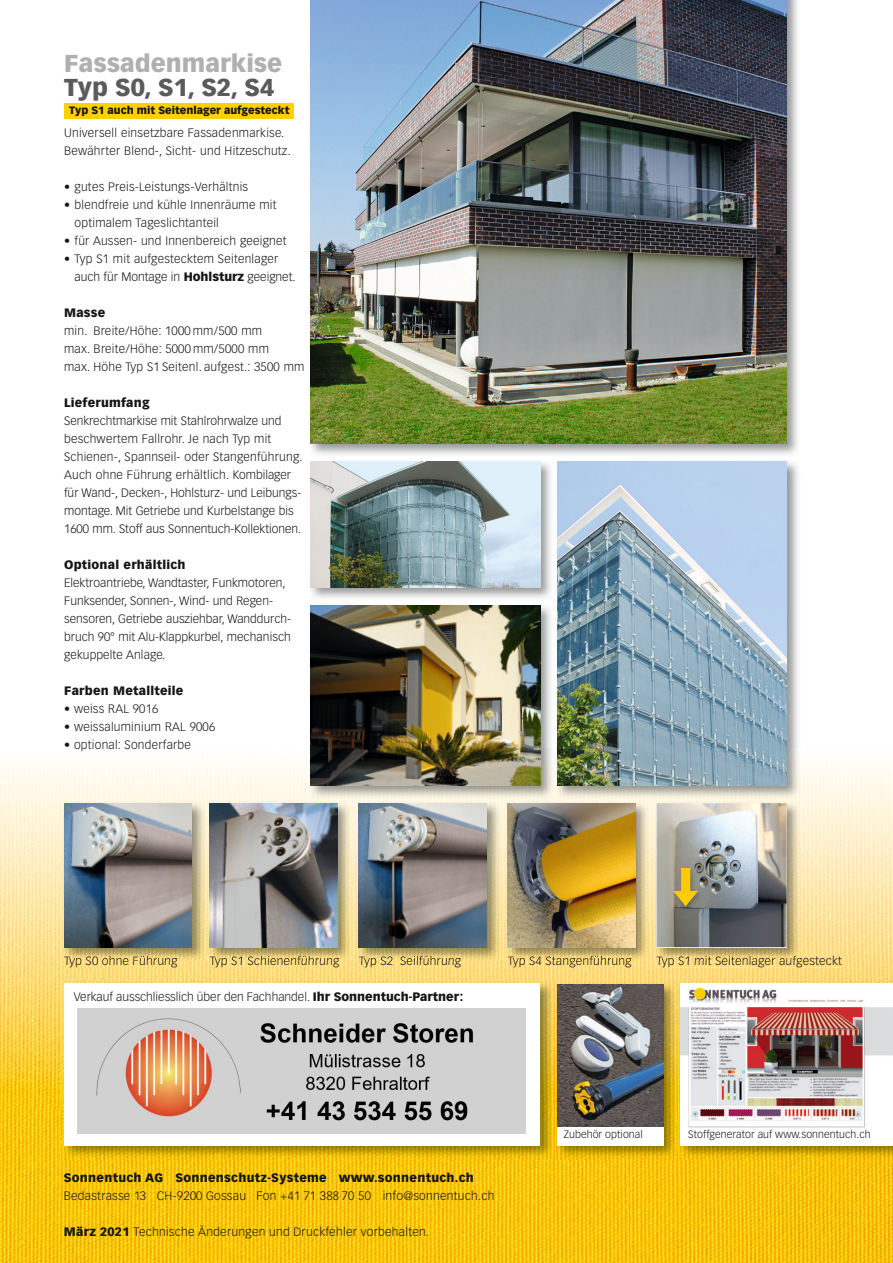
<style>
.page{position:relative;width:893px;height:1263px;background:#fff}
.page>*{position:absolute;margin:0;border:0;box-sizing:border-box;transform-origin:0 0}
.t1{font:900 24px "Vectora LH";color:#afb0b0}
.t2{font:900 24px "Vectora LH";color:#5b5b5b}
.t3{font:300 12px/18px "Vectora LH";letter-spacing:.02em;color:#151616}
.t4{font:300 12px/18px "Vectora LH";color:#151616}
.t5{font:900 12px "Vectora LH";letter-spacing:.02em;color:#151616}
.t6{font:300 10.5px "Vectora LH";letter-spacing:.01em;color:#151616}
.t7{font:900 10.5px "Vectora LH";color:#151616}
.s1{font-weight:900}
</style>
<div class="page">
<img style="left:0;top:1109px;width:893px;height:154px">
<img style="left:0;top:764px;width:104px;height:345px">
<img style="left:104px;top:954px;width:789px;height:27px">
<img style="left:104px;top:764px;width:789px;height:87px">
<img style="left:206px;top:851px;width:2px;height:103px">
<img style="left:352px;top:851px;width:5px;height:103px">
<img style="left:501px;top:851px;width:5px;height:103px">
<img style="left:650px;top:851px;width:4px;height:103px">
<img style="left:801px;top:851px;width:92px;height:103px">
<img style="left:210px;top:961px;width:129px;height:6px">
<img style="left:359px;top:961px;width:102px;height:6px">
<img style="left:508px;top:961px;width:123px;height:6px">
<img style="left:657px;top:956px;width:185px;height:11px">
<img style="left:64px;top:961px;width:113px;height:6px">
<img style="left:62px;top:981px;width:831px;height:178px">
<div style="left:557px;top:984px;width:106px;height:161px;background:#fff"></div>
<img style="left:557px;top:984px;width:106px;height:142px">
<div style="left:64px;top:983px;width:476px;height:162px;background:#fff"></div>
<img style="left:680px;top:983px;width:213px;height:162px">
<img style="left:310px;top:461px;width:241px;height:137px">
<img style="left:311px;top:461px;width:229px;height:126px">
<img style="left:308px;top:605px;width:246px;height:194px">
<img style="left:311px;top:605px;width:229px;height:180px">
<img style="left:208px;top:801px;width:144px;height:160px">
<img style="left:210px;top:956px;width:129px;height:5px">
<img style="left:210px;top:803px;width:127px;height:144px">
<img style="left:357px;top:801px;width:144px;height:160px">
<img style="left:359px;top:956px;width:102px;height:5px">
<img style="left:359px;top:803px;width:127px;height:144px">
<img style="left:506px;top:801px;width:144px;height:160px">
<img style="left:508px;top:956px;width:123px;height:5px">
<img style="left:508px;top:803px;width:127px;height:144px">
<img style="left:654px;top:801px;width:147px;height:160px">
<img style="left:657px;top:956px;width:144px;height:5px">
<img style="left:657px;top:803px;width:130px;height:144px">
<img style="left:62px;top:801px;width:144px;height:160px">
<img style="left:64px;top:956px;width:113px;height:5px">
<img style="left:64px;top:803px;width:128px;height:144px">
<img style="left:555px;top:462px;width:245px;height:337px">
<img style="left:557px;top:461px;width:230px;height:324px">
<img style="left:310px;top:0;width:488px;height:455px">
<img style="left:310px;top:0;width:477px;height:443px">
<div style="left:64px;top:103px;width:229px;height:16px;background:#fdd000"></div>
<img style="left:671px;top:865px;width:33px;height:47px">
<svg style="left:673px;top:868px;width:25px;height:38px"></svg>
<img style="left:77px;top:1008px;width:449px;height:126px">
<h1 class="t1" style="left:64px;top:49px;width:220px">Fassadenmarkise</h1>
<h1 class="t2" style="left:64px;top:73px;width:212px">Typ S0, S1, S2, S4</h1>
<p class="t7" style="left:69px;top:104px;width:222px">Typ S1 auch mit Seitenlager aufgesteckt</p>
<p class="t3" style="left:64px;top:124px;width:228px">Universell einsetzbare Fassadenmarkise.<br>Bewährter Blend-, Sicht- und Hitzeschutz.</p>
<p class="t3" style="left:64px;top:178px;width:186px">• gutes Preis-Leistungs-Verhältnis</p>
<p class="t3" style="left:75px;top:196px;width:203px;text-indent:-10px">• blendfreie und kühle Innenräume mit optimalem Tageslichtanteil</p>
<p class="t3" style="left:64px;top:232px;width:224px">• für Aussen- und Innenbereich geeignet</p>
<p class="t3" style="left:75px;top:250px;width:223px;text-indent:-10px">• Typ S1 mit aufgestecktem Seitenlager auch für Montage in <span class="s1">Hohlsturz</span> geeignet.</p>
<p class="t5" style="left:64px;top:305px;width:43px">Masse</p>
<p class="t3" style="left:64px;top:322px;width:242px">min. Breite/Höhe: 1000 mm/500 mm<br>max. Breite/Höhe: 5000 mm/5000 mm<br>max. Höhe Typ S1 Seitenl. aufgest.: 3500 mm</p>
<p class="t5" style="left:64px;top:395px;width:87px">Lieferumfang</p>
<p class="t4" style="left:64px;top:412px;width:240px">Senkrechtmarkise mit Stahlrohrwalze und beschwertem Fallrohr. Je nach Typ mit Schienen-, Spannseil- oder Stangenführung.<br>Auch ohne Führung erhältlich. Kombilager für Wand-, Decken-, Hohlsturz- und Leibungs&shy;montage. Mit Getriebe und Kurbelstange bis 1600 mm. Stoff aus Sonnentuch-Kollektionen.</p>
<p class="t5" style="left:64px;top:557px;width:123px">Optional erhältlich</p>
<p class="t4" style="left:64px;top:574px;width:228px">Elektroantriebe, Wandtaster, Funkmotoren, Funksender, Sonnen-, Wind- und Regen&shy;sensoren, Getriebe ausziehbar, Wanddurch&shy;bruch 90° mit Alu-Klappkurbel, mechanisch gekuppelte Anlage.</p>
<p class="t5" style="left:64px;top:683px;width:121px">Farben Metallteile</p>
<p class="t3" style="left:64px;top:700px;width:96px">• weiss RAL 9016</p>
<p class="t3" style="left:64px;top:718px;width:153px">• weissaluminium RAL 9006</p>
<p class="t3" style="left:64px;top:736px;width:128px">• optional: Sonderfarbe</p>
<p class="t3" style="left:64px;top:952px;width:115px">Typ S0 ohne Führung</p>
<p class="t3" style="left:210px;top:952px;width:131px">Typ S1 Schienenführung</p>
<p class="t3" style="left:359px;top:952px;width:104px">Typ S2 Seilführung</p>
<p class="t3" style="left:508px;top:952px;width:125px">Typ S4 Stangenführung</p>
<p class="t3" style="left:657px;top:952px;width:187px">Typ S1 mit Seitenlager aufgesteckt</p>
<p class="t4" style="left:74px;top:988px;width:391px">Verkauf ausschliesslich über den Fachhandel. <span class="s1">Ihr Sonnentuch-Partner:</span></p>
<p class="t5" style="left:64px;top:1170px;width:412px">Sonnentuch AG Sonnenschutz-Systeme www.sonnentuch.ch</p>
<p class="t3" style="left:64px;top:1186px;width:432px">Bedastrasse 13 CH-9200 Gossau Fon +41 71 388 70 50 info@sonnentuch.ch</p>
<p class="t3" style="left:64px;top:1222px;width:367px"><span class="s1">März 2021</span> Technische Änderungen und Druckfehler vorbehalten.</p>
<p class="t6" style="left:564px;top:1128px;width:81px">Zubehör optional</p>
<p class="t6" style="left:688px;top:1128px;width:184px">Stoffgenerator auf www.sonnentuch.ch</p>
</div>
